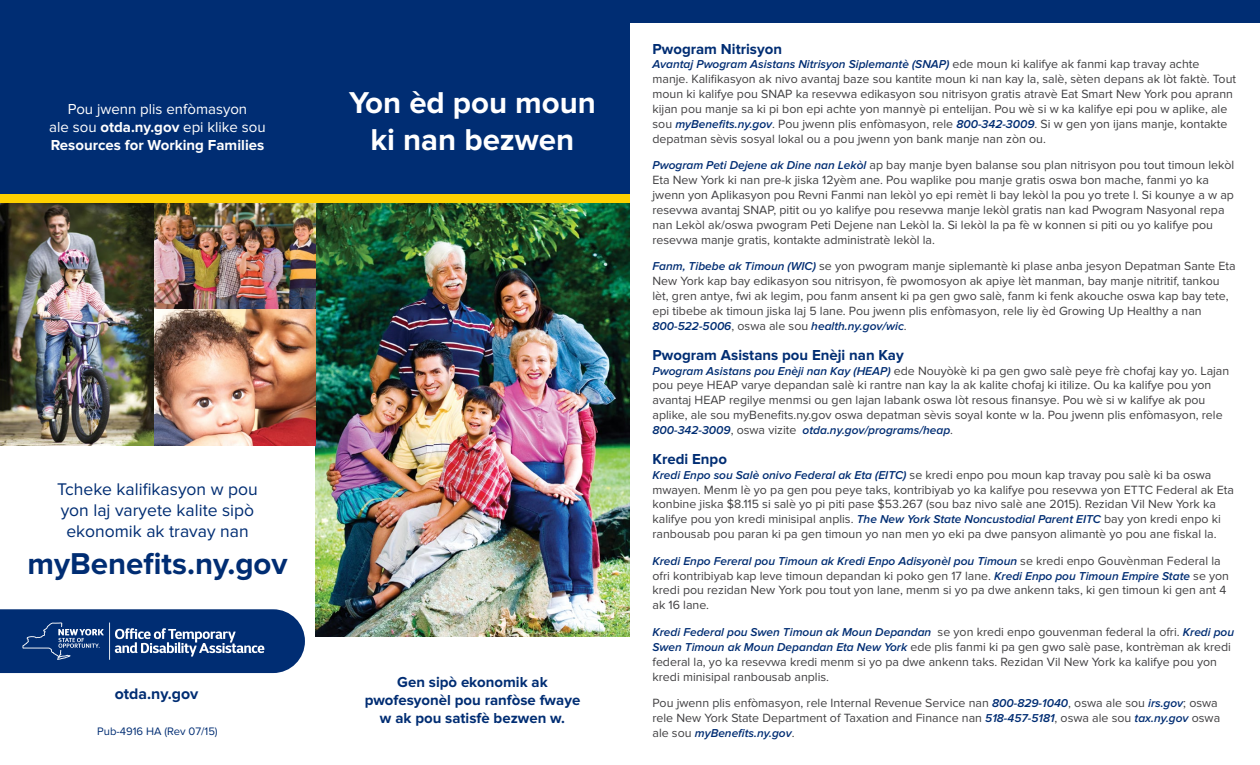
<style>
.page{position:relative;width:1260px;height:765px;background:#fff}
.page>*{position:absolute;margin:0;border:0;box-sizing:border-box;transform-origin:0 0}
.t1{font:700 31.25px/37.5px "Proxima Nova";color:#fff;text-align:center}
.t2{font:700 31.25px "Proxima Nova";color:#002d73}
.t3{font:17.5px/21px "Proxima Nova";color:#002d73;text-align:center}
.t4{font:700 15.88px "Proxima Nova";color:#002d73}
.t5{font:700 15px/18px "Proxima Nova";color:#002d73;text-align:center}
.t6{font:15px/18px "Proxima Nova";color:#fff;text-align:center}
.t7{font:12.38px/14.9px "Proxima Nova";color:#414042}
.t8{font:italic 600 11.88px "Proxima Nova";color:#002d73}
.t9{font:11.25px "Proxima Nova";color:#002d73}
.s1{font-weight:700}
.s2{font-weight:400;font-style:normal;font-size:12.38px;color:#414042}
.s3{font-weight:600;font-style:italic;font-size:11.88px;color:#002d73}
</style>
<div class="page">
<img style="left:315px;top:203px;width:315px;height:433px">
<div style="left:0;top:0;width:630px;height:195px;background:#002d73"></div>
<div style="left:630px;top:0;width:630px;height:22px;background:#002d73"></div>
<svg style="left:0;top:609px;width:305px;height:64px;background:#1d4583"></svg>
<div style="left:0;top:194px;width:630px;height:9px;background:#ffd100"></div>
<img style="left:0;top:203px;width:316px;height:242px">
<p class="t6" style="left:49px;top:101px;width:218px">Pou jwenn plis enfòmasyon<br>ale sou <span class="s1">otda.ny.gov</span> epi klike sou<br><span class="s1">Resources for Working Families</span></p>
<h2 class="t3" style="left:57px;top:479px;width:202px">Tcheke kalifikasyon w pou yon laj varyete kalite sipò ekonomik ak travay nan</h2>
<h1 class="t2" style="left:27px;top:546px;width:262px">myBenefits.ny.gov</h1>
<p class="t4" style="left:115px;top:685px;width:85px">otda.ny.gov</p>
<p class="t9" style="left:97px;top:724px;width:122px">Pub-4916 HA (Rev 07/15)</p>
<h1 class="t1" style="left:349px;top:84px;width:248px">Yon èd pou moun ki nan bezwen</h1>
<p class="t5" style="left:365px;top:674px;width:217px">Gen sipò ekonomik ak pwofesyonèl pou ranfòse fwaye w ak pou satisfè bezwen w.</p>
<p class="t5" style="left:652px;top:40px;width:131px">Pwogram Nitrisyon</p>
<p class="t8" style="left:652px;top:58px;width:548px">Avantaj Pwogram Asistans Nitrisyon Siplemantè (SNAP) <span class="s2">ede moun ki kalifye ak fanmi kap travay achte</span></p>
<p class="t7" style="left:652px;top:72px;width:585px">manje. Kalifikasyon ak nivo avantaj baze sou kantite moun ki nan kay la, salè, sèten depans ak lòt faktè. Tout moun ki kalifye pou SNAP ka resevwa edikasyon sou nitrisyon gratis atravè Eat Smart New York pou aprann kijan pou manje sa ki pi bon epi achte yon mannyè pi entelijan. Pou wè si w ka kalifye epi pou w aplike, ale sou <span class="s3">myBenefits.ny.gov</span>. Pou jwenn plis enfòmasyon, rele <span class="s3">800-342-3009</span>. Si w gen yon ijans manje, kontakte depatman sèvis sosyal lokal ou a pou jwenn yon bank manje nan zòn ou.</p>
<p class="t7" style="left:652px;top:158px;width:583px"><span class="s3">Pwogram Peti Dejene ak Dine nan Lekòl</span> ap bay manje byen balanse sou plan nitrisyon pou tout timoun lekòl Eta New York ki nan pre-k jiska 12yèm ane. Pou waplike pou manje gratis oswa bon mache, fanmi yo ka jwenn yon Aplikasyon pou Revni Fanmi nan lekòl yo epi remèt li bay lekòl la pou yo trete l. Si kounye a w ap resevwa avantaj SNAP, pitit ou yo kalifye pou resevwa manje lekòl gratis nan kad Pwogram Nasyonal repa nan Lekòl ak/oswa pwogram Peti Dejene nan Lekòl la. Si lekòl la pa fè w konnen si piti ou yo kalifye pou resevwa manje gratis, kontakte administratè lekòl la.</p>
<p class="t7" style="left:652px;top:259px;width:585px"><span class="s3">Fanm, Tibebe ak Timoun (WIC)</span> se yon pwogram manje siplemantè ki plase anba jesyon Depatman Sante Eta New York kap bay edikasyon sou nitrisyon, fè pwomosyon ak apiye lèt manman, bay manje nitritif, tankou lèt, gren antye, fwi ak legim, pou fanm ansent ki pa gen gwo salè, fanm ki fenk akouche oswa kap bay tete, epi tibebe ak timoun jiska laj 5 lane. Pou jwenn plis enfòmasyon, rele liy èd Growing Up Healthy a nan</p>
<p class="t8" style="left:652px;top:319px;width:256px">800-522-5006<span class="s2">, oswa ale sou</span> health.ny.gov/wic<span class="s2">.</span></p>
<p class="t5" style="left:652px;top:346px;width:253px">Pwogram Asistans pou Enèji nan Kay</p>
<p class="t7" style="left:652px;top:363px;width:578px"><span class="s3">Pwogram Asistans pou Enèji nan Kay (HEAP)</span> ede Nouyòkè ki pa gen gwo salè peye frè chofaj kay yo. Lajan pou peye HEAP varye depandan salè ki rantre nan kay la ak kalite chofaj ki itilize. Ou ka kalifye pou yon avantaj HEAP regilye menmsi ou gen lajan labank oswa lòt resous finansye. Pou wè si w kalifye ak pou aplike, ale sou myBenefits.ny.gov oswa depatman sèvis soyal konte w la. Pou jwenn plis enfòmasyon, rele</p>
<p class="t8" style="left:653px;top:423px;width:302px">800-342-3009<span class="s2">, oswa vizite</span> otda.ny.gov/programs/heap<span class="s2">.</span></p>
<p class="t5" style="left:652px;top:450px;width:76px">Kredi Enpo</p>
<p class="t7" style="left:652px;top:467px;width:583px"><span class="s3">Kredi Enpo sou Salè onivo Federal ak Eta (EITC)</span> se kredi enpo pou moun kap travay pou salè ki ba oswa mwayen. Menm lè yo pa gen pou peye taks, kontribiyab yo ka kalifye pou resevwa yon ETTC Federal ak Eta konbine jiska $8.115 si salè yo pi piti pase $53.267 (sou baz nivo salè ane 2015). Rezidan Vil New York ka kalifye pou yon kredi minisipal anplis. <span class="s3">The New York State Noncustodial Parent EITC</span> bay yon kredi enpo ki ranbousab pou paran ki pa gen timoun yo nan men yo eki pa dwe pansyon alimantè yo pou ane fiskal la.</p>
<p class="t8" style="left:652px;top:554px;width:570px">Kredi Enpo Fereral pou Timoun ak Kredi Enpo Adisyonèl pou Timoun <span class="s2">se kredi enpo Gouvènman Federal la</span></p>
<p class="t7" style="left:652px;top:568px;width:578px">ofri kontribiyab kap leve timoun depandan ki poko gen 17 lane. <span class="s3">Kredi Enpo pou Timoun Empire State</span> se yon kredi pou rezidan New York pou tout yon lane, menm si yo pa dwe ankenn taks, ki gen timoun ki gen ant 4 ak 16 lane.</p>
<p class="t8" style="left:652px;top:625px;width:583px">Kredi Federal pou Swen Timoun ak Moun Depandan <span class="s2">se yon kredi enpo gouvenman federal la ofri.</span> Kredi pou</p>
<p class="t7" style="left:653px;top:640px;width:580px"><span class="s3">Swen Timoun ak Moun Depandan Eta New York</span> ede plis fanmi ki pa gen gwo salè pase, kontrèman ak kredi federal la, yo ka resevwa kredi menm si yo pa dwe ankenn taks. Rezidan Vil New York ka kalifye pou yon kredi minisipal ranbousab anplis.</p>
<p class="t7" style="left:652px;top:696px;width:569px">Pou jwenn plis enfòmasyon, rele Internal Revenue Service nan <span class="s3">800-829-1040</span>, oswa ale sou <span class="s3">irs.gov</span>; oswa rele New York State Department of Taxation and Finance nan <span class="s3">518-457-5181</span>, oswa ale sou <span class="s3">tax.ny.gov</span> oswa</p>
<p class="t8" style="left:653px;top:726px;width:144px"><span class="s2">ale sou</span> myBenefits.ny.gov<span class="s2">.</span></p>
</div>
